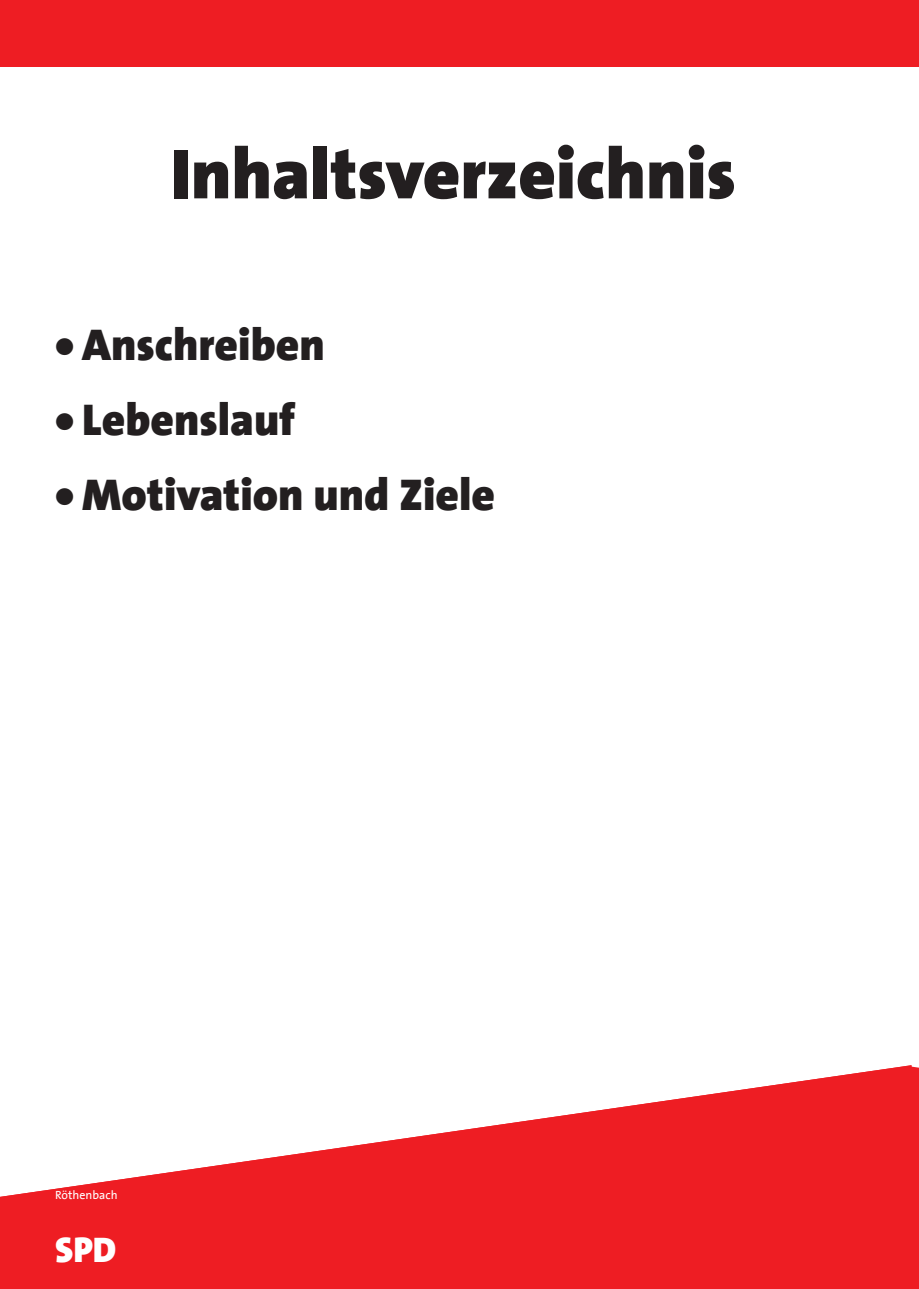
<style>
.page{position:relative;width:919px;height:1289px;background:#fff}
.page>*{position:absolute;margin:0;border:0;box-sizing:border-box;transform-origin:0 0}
.t1{font:900 72px "SPD The Sans";color:#231f20}
.t2{font:900 45px "SPD The Sans";color:#231f20}
.t3{font:900 36px "SPD The Sans";color:#fff}
.t4{font:12px "SPD2002 The Sans";color:#fff}
</style>
<div class="page">
<div style="left:0;top:0;width:906px;height:67px;background:#ee1d23"></div>
<div style="left:906px;top:0;width:12px;height:67px;background:#ee1d23"></div>
<svg style="left:0;top:1066px;width:906px;height:222px;fill:#ee1d23"></svg>
<div style="left:906px;top:1065px;width:12px;height:223px;background:#ee1d23"></div>
<p class="t1" style="left:170px;top:128px;width:566px">Inhaltsverzeichnis</p>
<p class="t2" style="left:55px;top:316px;width:271px">• Anschreiben</p>
<p class="t2" style="left:55px;top:391px;width:242px">• Lebenslauf</p>
<p class="t2" style="left:55px;top:466px;width:441px">• Motivation und Ziele</p>
<p class="t4" style="left:55px;top:1188px;width:64px">Röthenbach</p>
<p class="t3" style="left:55px;top:1226px;width:63px">SPD</p>
</div>
